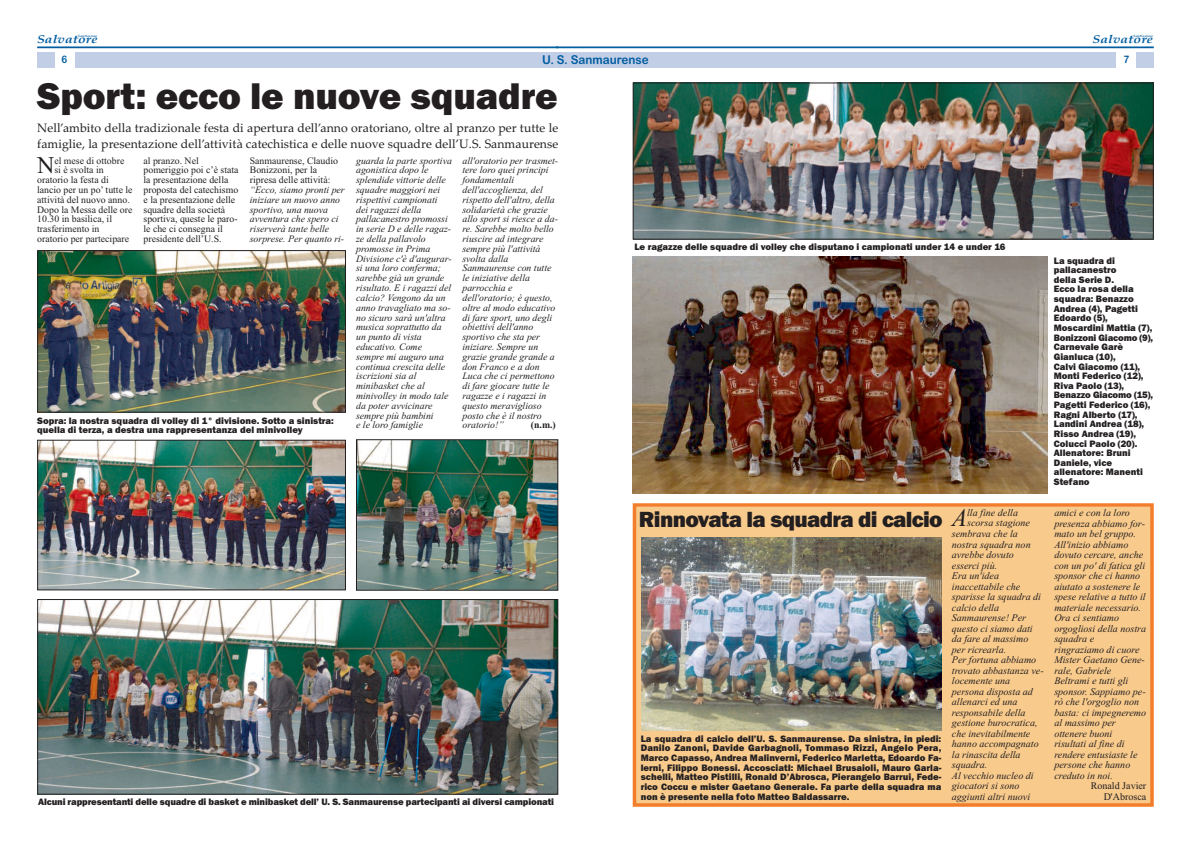
<style>
.page{position:relative;width:1191px;height:844px;background:#fff}
.page>*{position:absolute;margin:0;border:0;box-sizing:border-box;transform-origin:0 0}
.t1{font:800 38.5px "Franklin Gothic";letter-spacing:-.005em;color:#231f20}
.t2{font:italic 25.2px "Times New Roman";color:#231f20}
.t3{font:23.89px "Times New Roman";color:#231f20}
.t4{font:800 22.75px "Franklin Gothic";letter-spacing:-.03em;color:#231f20}
.t5{font:12.25px/15.8px "Palatino Linotype";letter-spacing:.005em;color:#231f20}
.t6{font:12.25px "Arial Rounded MT Bold";color:#005da0;scale:.95 1}
.t7{font:italic 700 11.38px "Palatino Linotype";color:#005da0;scale:1.22 1}
.t8{font:10.33px "Arial Rounded MT Bold";color:#005da0;scale:.95 1}
.t9{font:italic 10.06px/10.5px "Times New Roman";color:#231f20}
.t10{font:10.06px/10.5px "Times New Roman";color:#231f20;text-align:right}
.t11{font:italic 9.8px/9.8px "Times New Roman";color:#231f20}
.t12{font:9.8px/9.8px "Times New Roman";color:#231f20}
.t13{font:700 9.8px "Times New Roman";color:#231f20}
.t14{font:800 9.62px/9.6px "Franklin Gothic";color:#231f20}
.t15{font:italic 700 3.24px "Palatino Linotype";color:#005da0;scale:1.22 1}
</style>
<div class="page">
<hr style="left:37px;top:46px;width:521px;height:2px;background:#005da0">
<div style="left:37px;top:52px;width:1116px;height:16px;background:#c2cee6"></div>
<hr style="left:556px;top:46px;width:597px;height:2px;background:#005da0">
<div style="left:55px;top:49px;width:19px;height:21px;background:#fff"></div>
<div style="left:1116px;top:49px;width:20px;height:21px;background:#fff"></div>
<div style="left:636px;top:506px;width:514px;height:297px;background:#f8ca8c"></div>
<div style="left:632px;top:503px;width:521px;height:303px;border:4px solid #f27d2a"></div>
<img style="left:641px;top:537px;width:300px;height:193px">
<img style="left:634px;top:84px;width:517px;height:153px">
<div style="left:632px;top:82px;width:521px;height:157px;border:1px solid #231f20"></div>
<img style="left:39px;top:441px;width:305px;height:147px">
<div style="left:37px;top:439px;width:309px;height:151px;border:1px solid #231f20"></div>
<img style="left:358px;top:441px;width:198px;height:147px">
<div style="left:356px;top:439px;width:202px;height:151px;border:1px solid #231f20"></div>
<img style="left:39px;top:601px;width:517px;height:191px">
<div style="left:37px;top:599px;width:521px;height:195px;border:1px solid #231f20"></div>
<img style="left:39px;top:252px;width:305px;height:158px">
<div style="left:37px;top:250px;width:309px;height:162px;border:1px solid #231f20"></div>
<img style="left:632px;top:256px;width:415px;height:237px">
<p class="t7" style="left:37px;top:32px;width:51px">Salvatore</p>
<p class="t15" style="left:1133px;top:34px;width:18px">Santissimo</p>
<p class="t7" style="left:1092px;top:32px;width:51px">Salvatore</p>
<p class="t15" style="left:78px;top:34px;width:18px">Santissimo</p>
<p class="t8" style="left:62px;top:53px;width:8px">6</p>
<p class="t6" style="left:542px;top:53px;width:114px">U. S. Sanmaurense</p>
<p class="t8" style="left:1123px;top:54px;width:8px">7</p>
<h1 class="t1" style="left:37px;top:73px;width:522px">Sport: ecco le nuove squadre</h1>
<p class="t5" style="left:37px;top:120px;width:522px">Nell’ambito della tradizionale festa di apertura dell’anno oratoriano, oltre al pranzo per tutte le famiglie, la presentazione dell’attività catechistica e delle nuove squadre dell’U.S. Sanmaurense</p>
<h3 class="t3" style="left:37px;top:151px;width:19px">N</h3>
<p class="t12" style="left:54px;top:155px;width:71px">el mese di ottobre</p>
<p class="t12" style="left:54px;top:165px;width:51px">si è svolta in</p>
<p class="t12" style="left:37px;top:175px;width:73px">oratorio la festa di</p>
<p class="t12" style="left:37px;top:185px;width:97px">lancio per un po’ tutte le</p>
<p class="t12" style="left:37px;top:194px;width:94px">attività del nuovo anno.</p>
<p class="t12" style="left:37px;top:204px;width:97px">Dopo la Messa delle ore</p>
<p class="t12" style="left:37px;top:214px;width:76px">10.30 in basilica, il</p>
<p class="t12" style="left:37px;top:224px;width:64px">trasferimento in</p>
<p class="t12" style="left:37px;top:234px;width:93px">oratorio per partecipare</p>
<p class="t12" style="left:143px;top:155px;width:96px">al pranzo. Nel pomeriggio poi c’è stata la presentazione della proposta del catechismo e la presentazione delle squadre della società sportiva, queste le paro&shy;le che ci consegna il presidente dell’U.S.</p>
<p class="t12" style="left:250px;top:155px;width:90px">Sanmaurense, Claudio<br>Bonizzoni, per la ripresa delle attività:</p>
<p class="t11" style="left:250px;top:185px;width:96px">“Ecco, siamo pronti per iniziare un nuovo anno sportivo, una nuova avventura che spero ci riserverà tante belle sorprese. Per quanto ri-</p>
<p class="t14" style="left:37px;top:416px;width:298px;line-height:8.8px">Sopra: la nostra squadra di volley di 1° divisione. Sotto a sinistra: quella di terza, a destra una rappresentanza del minivolley</p>
<p class="t11" style="left:356px;top:155px;width:97px">guarda la parte sportiva agonistica dopo le splendide vittorie delle squadre maggiori nei rispettivi campionati dei ragazzi della pallacanestro promossi in serie D e delle ragaz&shy;ze della pallavolo promosse in Prima<br>Divisione c'è d'augurar&shy;si una loro conferma; sarebbe già un grande risultato. E i ragazzi del calcio? Vengono da un anno travagliato ma so&shy;no sicuro sarà un'altra musica soprattutto da un punto di vista educativo. Come sempre mi auguro una continua crescita delle iscrizioni sia al minibasket che al minivolley in modo tale da poter avvicinare sempre più bambini<br>e le loro famiglie</p>
<p class="t11" style="left:462px;top:155px;width:97px">all'oratorio per trasmet&shy;tere loro quei principi fondamentali dell'accoglienza, del rispetto dell'altro, della solidarietà che grazie allo sport si riesce a da&shy;re. Sarebbe molto bello riuscire ad integrare sempre più l'attività svolta dalla<br>Sanmaurense con tutte le iniziative della parrocchia e dell'oratorio; è questo, oltre al modo educativo di fare sport, uno degli obiettivi dell'anno sportivo che sta per iniziare. Sempre un grazie grande grande a don Franco e a don<br>Luca che ci permettono di fare giocare tutte le ragazze e i ragazzi in questo meraviglioso posto che è il nostro oratorio!”</p>
<p class="t13" style="left:531px;top:419px;width:27px">(n.m.)</p>
<p class="t14" style="left:38px;top:796px;width:517px">Alcuni rappresentanti delle squadre di basket e minibasket dell’ U. S. Sanmaurense partecipanti ai diversi campionati</p>
<p class="t14" style="left:634px;top:242px;width:373px">Le ragazze delle squadre di volley che disputano i campionati under 14 e under 16</p>
<h3 class="t4" style="left:639px;top:506px;width:305px">Rinnovata la squadra di calcio</h3>
<p class="t14" style="left:641px;top:733px;width:302px;text-align:justify">La squadra di calcio dell’U. S. Sanmaurense. Da sinistra, in piedi:<br>Danilo Zanoni, Davide Garbagnoli, Tommaso Rizzi, Angelo Pera, Marco Capasso, Andrea Malinverni, Federico Marletta, Edoardo Fa&shy;lerni, Filippo Bonessi. AccosciatI: Michael Brusaioli, Mauro Garla&shy;schelli, Matteo Pistilli, Ronald D’Abrosca, Pierangelo Barrui, Fede&shy;rico Coccu e mister Gaetano Generale. Fa parte della squadra ma non è presente nella foto Matteo Baldassarre.</p>
<h2 class="t2" style="left:952px;top:503px;width:17px">A</h2>
<p class="t9" style="left:967px;top:507px;width:52px">lla fine della</p>
<p class="t9" style="left:967px;top:517px;width:64px">scorsa stagione</p>
<p class="t9" style="left:952px;top:528px;width:67px">sembrava che la</p>
<p class="t9" style="left:952px;top:538px;width:80px">nostra squadra non</p>
<p class="t9" style="left:952px;top:549px;width:63px">avrebbe dovuto</p>
<p class="t9" style="left:952px;top:559px;width:47px">esserci più.</p>
<p class="t9" style="left:952px;top:570px;width:49px">Era un'idea</p>
<p class="t9" style="left:952px;top:580px;width:70px">inaccettabile che</p>
<p class="t9" style="left:952px;top:591px;width:91px">sparisse la squadra di</p>
<p class="t9" style="left:952px;top:601px;width:49px">calcio della</p>
<p class="t9" style="left:952px;top:612px;width:76px">Sanmaurense! Per</p>
<p class="t9" style="left:952px;top:622px;width:82px">questo ci siamo dati</p>
<p class="t9" style="left:952px;top:633px;width:78px">da fare al massimo</p>
<p class="t9" style="left:952px;top:643px;width:56px">per ricrearla.</p>
<p class="t9" style="left:952px;top:654px;width:86px">Per fortuna abbiamo</p>
<p class="t9" style="left:952px;top:664px;width:93px">trovato abbastanza ve-</p>
<p class="t9" style="left:952px;top:675px;width:60px">locemente una</p>
<p class="t9" style="left:952px;top:685px;width:83px">persona disposta ad</p>
<p class="t9" style="left:952px;top:696px;width:67px">allenarci ed una</p>
<p class="t9" style="left:952px;top:706px;width:75px">responsabile della</p>
<p class="t9" style="left:952px;top:717px;width:87px">gestione burocratica,</p>
<p class="t9" style="left:952px;top:727px;width:80px">che inevitabilmente</p>
<p class="t9" style="left:952px;top:738px;width:88px">hanno accompagnato</p>
<p class="t9" style="left:952px;top:748px;width:70px">la rinascita della</p>
<p class="t9" style="left:952px;top:759px;width:37px">squadra.</p>
<p class="t9" style="left:952px;top:769px;width:83px">Al vecchio nucleo di</p>
<p class="t9" style="left:952px;top:780px;width:69px">giocatori si sono</p>
<p class="t9" style="left:952px;top:790px;width:80px">aggiunti altri nuovi</p>
<p class="t14" style="left:1053px;top:255px;width:101px">La squadra di pallacanestro<br>della Serie D.<br>Ecco la rosa della squadra: Benazzo<br>Andrea (4), Pagetti<br>Edoardo (5),<br>Moscardini Mattia (7),<br>Bonizzoni Giacomo (9),<br>Carnevale Garè<br>Gianluca (10),<br>Calvi Giacomo (11),<br>Monti Federico (12),<br>Riva Paolo (13),<br>Benazzo Giacomo (15),<br>Pagetti Federico (16),<br>Ragni Alberto (17),<br>Landini Andrea (18),<br>Risso Andrea (19),<br>Colucci Paolo (20).<br>Allenatore: Bruni<br>Daniele, vice allenatore: Manenti<br>Stefano</p>
<p class="t9" style="left:1054px;top:507px;width:93px">amici e con la loro presenza abbiamo for&shy;mato un bel gruppo.<br>All'inizio abbiamo dovuto cercare, anche con un po' di fatica gli sponsor che ci hanno aiutato a sostenere le spese relative a tutto il materiale necessario.<br>Ora ci sentiamo orgogliosi della nostra squadra e ringraziamo di cuore<br>Mister Gaetano Gene&shy;rale, Gabriele<br>Beltrami e tutti gli sponsor. Sappiamo pe&shy;rò che l'orgoglio non basta: ci impegneremo al massimo per ottenere buoni risultati al fine di rendere entusiaste le persone che hanno creduto in noi.</p>
<p class="t10" style="left:1090px;top:780px;width:57px">Ronald Javier<br>D'Abrosca</p>
</div>
